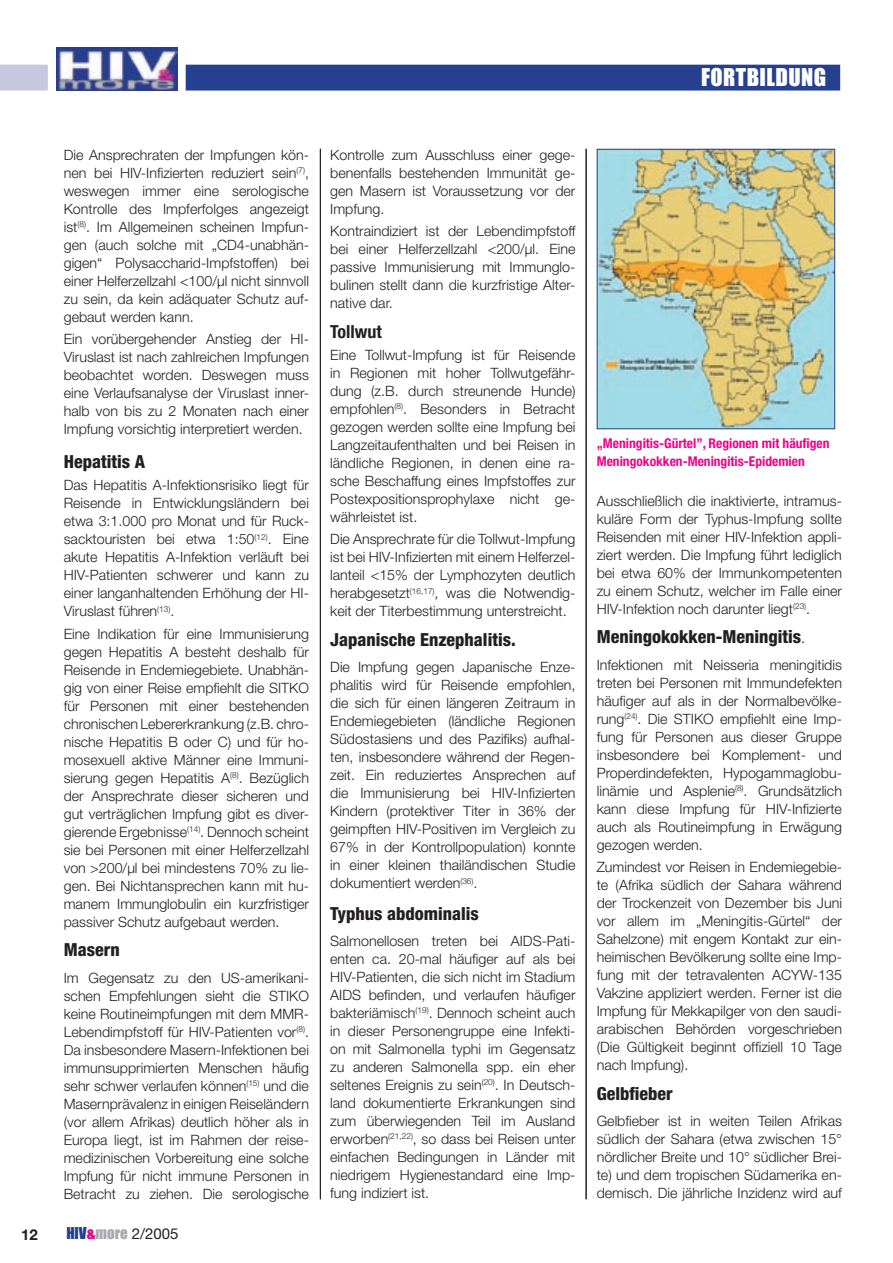
<style>
.page{position:relative;width:893px;height:1263px;background:#fff}
.page>*{position:absolute;margin:0;border:0;box-sizing:border-box;transform-origin:0 0}
.t1{font:22.5px "Impact";letter-spacing:.02em;color:#fff}
.heading_3{font:800 condensed 18px "Helvetica Neue";color:#231f20}
.heading_1{font:700 condensed 18px "Helvetica Neue";color:#231f20}
.heading_1-2{font:800 condensed 18px "Helvetica Neue";color:#231f20}
.t2{font:15px "Helvetica Neue";color:#231f20}
.t3{font:700 15px "Helvetica Neue";color:#231f20}
.t4{font:300 14.25px/18px "Helvetica Neue";color:#231f20;text-align:justify}
.t5{font:700 condensed 13.5px/18px "Helvetica Neue";color:#ed028c}
.s1{font-family:"Impact";color:#25408f}
.s2{font-family:"Impact";color:#ed028c}
.s3{font-family:"Impact";color:#a8a9ad}
.s4{font-weight:300;font-stretch:normal;font-size:14.25px}
</style>
<div class="page">
<div style="left:186px;top:65px;width:653px;height:25px;background:#25408f"></div>
<div style="left:186px;top:65px;width:654px;height:26px;border:2px solid #25408f"></div>
<img style="left:57px;top:48px;width:121px;height:43px">
<svg style="left:0;top:65px;width:48px;height:26px"></svg>
<hr style="left:320px;top:149px;width:1px;height:1050px;background:#231f20">
<hr style="left:586px;top:149px;width:1px;height:1050px;background:#231f20">
<img style="left:599px;top:151px;width:234px;height:276px">
<div style="left:597px;top:149px;width:238px;height:280px;border:1px solid #25408f"></div>
<p class="t1" style="left:701px;top:63px;width:127px">FORTBILDUNG</p>
<p class="t4" style="left:64px;top:146px;width:247px">Die Ansprechraten der Impfungen kön&shy;nen bei HIV-Infizierten reduziert sein<sup>(7)</sup>, weswegen immer eine serologische Kontrolle des Impferfolges angezeigt ist<sup>(8)</sup>. Im Allgemeinen scheinen Impfun&shy;gen (auch solche mit „CD4-unabhän&shy;gigen“ Polysaccharid-Impfstoffen) bei einer Helferzellzahl &lt;100/µl nicht sinnvoll zu sein, da kein adäquater Schutz auf&shy;gebaut werden kann.</p>
<p class="t4" style="left:64px;top:330px;width:247px">Ein vorübergehender Anstieg der HI-Viruslast ist nach zahlreichen Impfungen beobachtet worden. Deswegen muss eine Verlaufsanalyse der Viruslast inner&shy;halb von bis zu 2 Monaten nach einer Impfung vorsichtig interpretiert werden.</p>
<p class="heading_3" style="left:64px;top:450px;width:83px">Hepatitis A</p>
<p class="t4" style="left:64px;top:476px;width:247px">Das Hepatitis A-Infektionsrisiko liegt für Reisende in Entwicklungsländern bei etwa 3:1.000 pro Monat und für Ruck&shy;sacktouristen bei etwa 1:50<sup>(12)</sup>. Eine akute Hepatitis A-Infektion verläuft bei HIV-Patienten schwerer und kann zu einer langanhaltenden Erhöhung der HI-Viruslast führen<sup>(13)</sup>.</p>
<p class="t4" style="left:64px;top:624px;width:247px">Eine Indikation für eine Immunisierung gegen Hepatitis A besteht deshalb für Reisende in Endemiegebiete. Unabhän&shy;gig von einer Reise empfiehlt die SITKO für Personen mit einer bestehenden chronischen Lebererkrankung (z.B. chro&shy;nische Hepatitis B oder C) und für ho&shy;mosexuell aktive Männer eine Immuni&shy;sierung gegen Hepatitis A<sup>(8)</sup>. Bezüglich der Ansprechrate dieser sicheren und gut verträglichen Impfung gibt es diver&shy;gierende Ergebnisse<sup>(14)</sup>. Dennoch scheint sie bei Personen mit einer Helferzellzahl von &gt;200/µl bei mindestens 70% zu lie&shy;gen. Bei Nichtansprechen kann mit hu&shy;manem Immunglobulin ein kurzfristiger passiver Schutz aufgebaut werden.</p>
<p class="heading_1-2" style="left:64px;top:938px;width:57px">Masern</p>
<p class="t4" style="left:64px;top:968px;width:247px">Im Gegensatz zu den US-amerikani&shy;schen Empfehlungen sieht die STIKO keine Routineimpfungen mit dem MMR-Lebendimpfstoff für HIV-Patienten vor<sup>(8)</sup>.<br>Da insbesondere Masern-Infektionen bei immunsupprimierten Menschen häufig sehr schwer verlaufen können<sup>(15)</sup> und die Masernprävalenz in einigen Reiseländern (vor allem Afrikas) deutlich höher als in Europa liegt, ist im Rahmen der reise&shy;medizinischen Vorbereitung eine solche Impfung für nicht immune Personen in Betracht zu ziehen. Die serologische</p>
<p class="t3" style="left:21px;top:1225px;width:18px">12</p>
<p class="t2" style="left:66px;top:1225px;width:114px"><span class="s1">HIV</span><span class="s2">&amp;</span><span class="s3">more</span> 2/2005</p>
<p class="t4" style="left:330px;top:146px;width:247px">Kontrolle zum Ausschluss einer gege&shy;benenfalls bestehenden Immunität ge&shy;gen Masern ist Voraussetzung vor der Impfung.</p>
<p class="t4" style="left:330px;top:222px;width:247px">Kontraindiziert ist der Lebendimpfstoff bei einer Helferzellzahl &lt;200/µl. Eine passive Immunisierung mit Immunglo&shy;bulinen stellt dann die kurzfristige Alter&shy;native dar.</p>
<p class="heading_1" style="left:330px;top:320px;width:53px">Tollwut</p>
<p class="t4" style="left:330px;top:346px;width:247px">Eine Tollwut-Impfung ist für Reisende in Regionen mit hoher Tollwutgefähr&shy;dung (z.B. durch streunende Hunde) empfohlen<sup>(8)</sup>. Besonders in Betracht gezogen werden sollte eine Impfung bei Langzeitaufenthalten und bei Reisen in ländliche Regionen, in denen eine ra&shy;sche Beschaffung eines Impfstoffes zur Postexpositionsprophylaxe nicht ge&shy;währleistet ist.</p>
<p class="t4" style="left:330px;top:530px;width:247px">Die Ansprechrate für die Tollwut-Impfung ist bei HIV-Infizierten mit einem Helferzel&shy;lanteil &lt;15% der Lymphozyten deutlich herabgesetzt<sup>(16,17)</sup>, was die Notwendig&shy;keit der Titerbestimmung unterstreicht.</p>
<p class="heading_3" style="left:330px;top:628px;width:187px">Japanische Enzephalitis.</p>
<p class="t4" style="left:330px;top:658px;width:247px">Die Impfung gegen Japanische Enze&shy;phalitis wird für Reisende empfohlen, die sich für einen längeren Zeitraum in Endemiegebieten (ländliche Regionen Südostasiens und des Pazifiks) aufhal&shy;ten, insbesondere während der Regen&shy;zeit. Ein reduziertes Ansprechen auf die Immunisierung bei HIV-Infizierten Kindern (protektiver Titer in 36% der geimpften HIV-Positiven im Vergleich zu 67% in der Kontrollpopulation) konnte in einer kleinen thailändischen Studie dokumentiert werden<sup>(36)</sup>.</p>
<p class="heading_3" style="left:330px;top:902px;width:150px">Typhus abdominalis</p>
<p class="t4" style="left:330px;top:932px;width:247px">Salmonellosen treten bei AIDS-Pati&shy;enten ca. 20-mal häufiger auf als bei HIV-Patienten, die sich nicht im Stadium AIDS befinden, und verlaufen häufiger bakteriämisch<sup>(19)</sup>. Dennoch scheint auch in dieser Personengruppe eine Infekti&shy;on mit Salmonella typhi im Gegensatz zu anderen Salmonella spp. ein eher seltenes Ereignis zu sein<sup>(20)</sup>. In Deutsch&shy;land dokumentierte Erkrankungen sind zum überwiegenden Teil im Ausland erworben<sup>(21,22)</sup>, so dass bei Reisen unter einfachen Bedingungen in Länder mit niedrigem Hygienestandard eine Imp&shy;fung indiziert ist.</p>
<p class="t5" style="left:597px;top:434px;width:234px">„Meningitis-Gürtel”, Regionen mit häufigen<br>Meningokokken-Meningitis-Epidemien</p>
<p class="t4" style="left:597px;top:491px;width:247px">Ausschließlich die inaktivierte, intramus&shy;kuläre Form der Typhus-Impfung sollte Reisenden mit einer HIV-Infektion appli&shy;ziert werden. Die Impfung führt lediglich bei etwa 60% der Immunkompetenten zu einem Schutz, welcher im Falle einer HIV-Infektion noch darunter liegt<sup>(23)</sup>.</p>
<p class="heading_3" style="left:597px;top:626px;width:210px">Meningokokken-Meningitis<span class="s4">.</span></p>
<p class="t4" style="left:597px;top:655px;width:247px">Infektionen mit Neisseria meningitidis treten bei Personen mit Immundefekten häufiger auf als in der Normalbevölke&shy;rung<sup>(24)</sup>. Die STIKO empfiehlt eine Imp&shy;fung für Personen aus dieser Gruppe insbesondere bei Komplement- und Properdindefekten, Hypogammaglobu&shy;linämie und Asplenie<sup>(8)</sup>. Grundsätzlich kann diese Impfung für HIV-Infizierte auch als Routineimpfung in Erwägung gezogen werden.</p>
<p class="t4" style="left:597px;top:858px;width:247px">Zumindest vor Reisen in Endemiegebie&shy;te (Afrika südlich der Sahara während der Trockenzeit von Dezember bis Juni vor allem im „Meningitis-Gürtel“ der Sahelzone) mit engem Kontakt zur ein&shy;heimischen Bevölkerung sollte eine Imp&shy;fung mit der tetravalenten ACYW-135<br>Vakzine appliziert werden. Ferner ist die Impfung für Mekkapilger von den saudi&shy;arabischen Behörden vorgeschrieben (Die Gültigkeit beginnt offiziell 10 Tage nach Impfung).</p>
<p class="heading_3" style="left:597px;top:1082px;width:78px">Gelbfieber</p>
<p class="t4" style="left:597px;top:1112px;width:247px">Gelbfieber ist in weiten Teilen Afrikas südlich der Sahara (etwa zwischen 15° nördlicher Breite und 10° südlicher Brei&shy;te) und dem tropischen Südamerika en&shy;demisch. Die jährliche Inzidenz wird auf</p>
</div>
